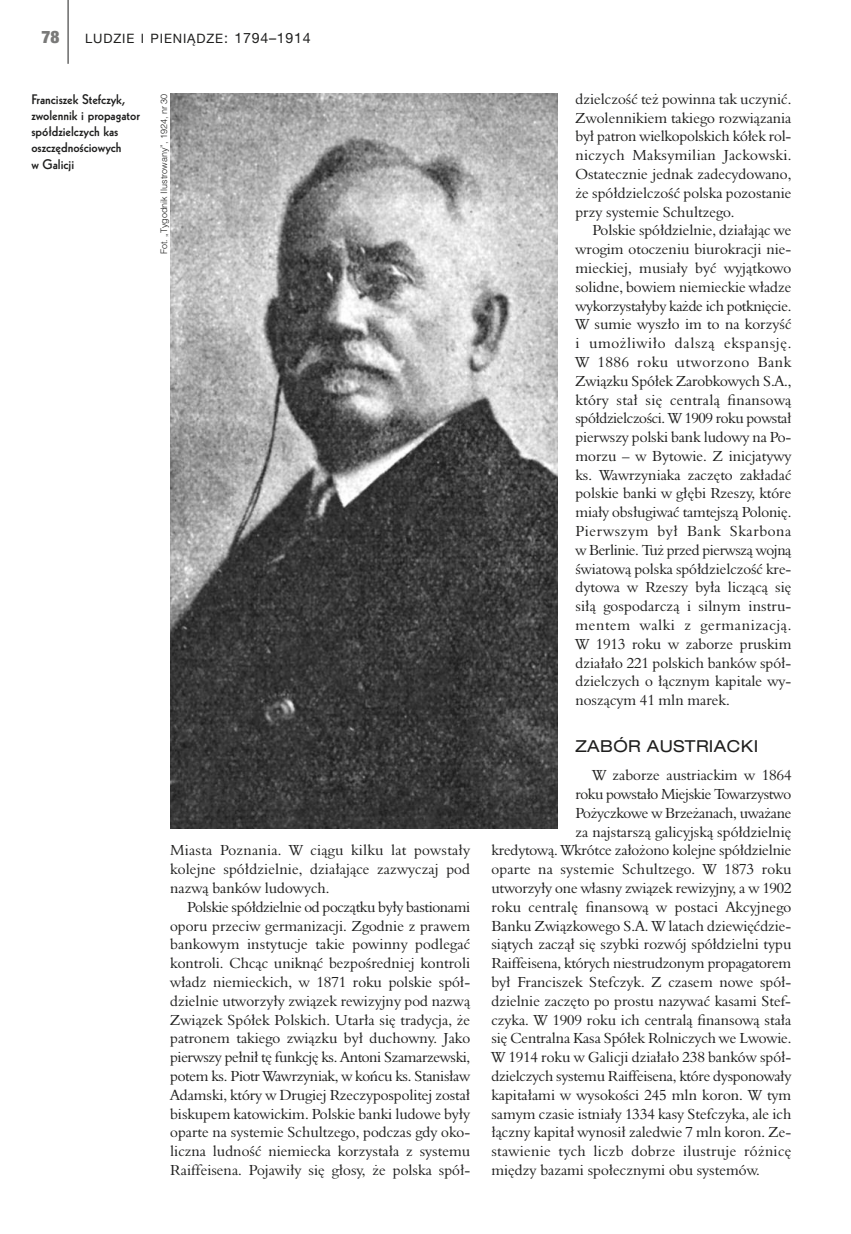
<style>
.page{position:relative;width:851px;height:1234px;background:#fff}
.page>*{position:absolute;margin:0;border:0;box-sizing:border-box;transform-origin:0 0}
.t1{font:900 condensed 17.25px "Helvetica Neue LT Com";color:#797978}
.t2{font:expanded 16.5px "Helvetica Neue LT Com";letter-spacing:.025em;color:#1f1f1e}
.t3{font:15px/18.8px "Aldine 401 EU";color:#1f1f1e;text-align:justify}
.t4{font:15px "Aldine 401 EU";letter-spacing:-.02em;color:#1f1f1e}
.t5{font:15px "Aldine 401 EU";letter-spacing:.02em;color:#1f1f1e}
.t6{font:15px "Aldine 401 EU";letter-spacing:-.025em;color:#1f1f1e}
.t7{font:700 13.5px/16.2px "Geometric 231 EU";color:#1f1f1e}
.t8{font:12.9px "Helvetica Neue LT Com";letter-spacing:.065em;color:#1f1f1e}
.t9{font:300 9px "Helvetica";color:#1f1f1e}
.s1{font-size:14.25px}
</style>
<div class="page">
<hr style="left:68px;top:0;width:1px;height:64px;background:#1f1f1e">
<img style="left:170px;top:94px;width:387px;height:733px">
<p class="t1" style="left:42px;top:27px;width:19px">78</p>
<p class="t8" style="left:85px;top:30px;width:227px">LUDZIE I PIENIĄDZE<span class="s1">: 1794–1914</span></p>
<p class="t7" style="left:31px;top:91px;width:110px">Franciszek Stefczyk, zwolennik i propagator spółdzielczych kas oszczędnościowych<br>w Galicji</p>
<p class="t9" style="left:156px;top:254px;width:162px;rotate:-90deg">Fot. „Tygodnik Ilustrowany”, 1924, nr 30</p>
<p class="t3" style="left:170px;top:840px;width:301px">Miasta Poznania. W ciągu kilku lat powstały kolejne spółdzielnie, działające zazwyczaj pod nazwą banków ludowych.</p>
<p class="t3" style="left:170px;top:897px;width:301px;text-indent:17px">Polskie spółdzielnie od początku były bastionami oporu przeciw germanizacji. Zgodnie z prawem bankowym instytucje takie powinny podlegać kontroli. Chcąc uniknąć bezpośredniej kontroli władz niemieckich, w 1871 roku polskie spół&shy;dzielnie utworzyły związek rewizyjny pod nazwą Związek Spółek Polskich. Utarła się tradycja, że patronem takiego związku był duchowny. Jako pierwszy pełnił tę funkcję ks. Antoni Szamarzewski, potem ks. Piotr Wawrzyniak, w końcu ks. Stanisław Adamski, który w Drugiej Rzeczypospolitej został biskupem katowickim. Polskie banki ludowe były oparte na systemie Schultzego, podczas gdy oko&shy;liczna ludność niemiecka korzystała z systemu Raiffeisena. Pojawiły się głosy, że polska spół-</p>
<p class="t3" style="left:575px;top:89px;width:217px">dzielczość też powinna tak uczynić.<br>Zwolennikiem takiego rozwiązania był patron wielkopolskich kółek rol&shy;niczych Maksymilian Jackowski.<br>Ostatecznie jednak zadecydowano, że spółdzielczość polska pozostanie przy systemie Schultzego.</p>
<p class="t3" style="left:575px;top:221px;width:217px;text-indent:17px">Polskie spółdzielnie, działając we wrogim otoczeniu biurokracji nie&shy;mieckiej, musiały być wyjątkowo solidne, bowiem niemieckie władze wykorzystałyby każde ich potknięcie.<br>W sumie wyszło im to na korzyść i umożliwiło dalszą ekspansję.<br>W 1886 roku utworzono Bank Związku Spółek Zarobkowych S.A., który stał się centralą finansową spółdzielczości. W 1909 roku powstał pierwszy polski bank ludowy na Po&shy;morzu – w Bytowie. Z inicjatywy ks. Wawrzyniaka zaczęto zakładać polskie banki w głębi Rzeszy, które miały obsługiwać tamtejszą Polonię.<br>Pierwszym był Bank Skarbona w Berlinie. Tuż przed pierwszą wojną światową polska spółdzielczość kre&shy;dytowa w Rzeszy była liczącą się siłą gospodarczą i silnym instru&shy;mentem walki z germanizacją.<br>W 1913 roku w zaborze pruskim działało 221 polskich banków spół&shy;dzielczych o łącznym kapitale wy&shy;noszącym 41 mln marek.</p>
<p class="t2" style="left:575px;top:735px;width:184px">ZABÓR AUSTRIACKI</p>
<p class="t3" style="left:592px;top:765px;width:200px">W zaborze austriackim w 1864</p>
<p class="t6" style="left:575px;top:784px;width:217px">roku powstało Miejskie Towarzystwo</p>
<p class="t4" style="left:575px;top:803px;width:217px">Pożyczkowe w Brzeżanach, uważane</p>
<p class="t3" style="left:575px;top:822px;width:217px">za najstarszą galicyjską spółdzielnię</p>
<p class="t3" style="left:491px;top:840px;width:301px">kredytową. Wkrótce założono kolejne spółdzielnie</p>
<p class="t3" style="left:491px;top:859px;width:301px">oparte na systemie Schultzego. W 1873 roku</p>
<p class="t3" style="left:491px;top:878px;width:301px">utworzyły one własny związek rewizyjny, a w 1902</p>
<p class="t3" style="left:491px;top:897px;width:301px">roku centralę finansową w postaci Akcyjnego</p>
<p class="t3" style="left:491px;top:916px;width:301px">Banku Związkowego S.A. W latach dziewięćdzie-</p>
<p class="t3" style="left:491px;top:934px;width:301px">siątych zaczął się szybki rozwój spółdzielni typu</p>
<p class="t3" style="left:491px;top:953px;width:301px">Raiffeisena, których niestrudzonym propagatorem</p>
<p class="t3" style="left:491px;top:972px;width:301px">był Franciszek Stefczyk. Z czasem nowe spół-</p>
<p class="t3" style="left:491px;top:991px;width:301px">dzielnie zaczęto po prostu nazywać kasami Stef-</p>
<p class="t3" style="left:491px;top:1009px;width:301px">czyka. W 1909 roku ich centralą finansową stała</p>
<p class="t3" style="left:491px;top:1028px;width:301px">się Centralna Kasa Spółek Rolniczych we Lwowie.</p>
<p class="t3" style="left:491px;top:1047px;width:301px">W 1914 roku w Galicji działało 238 banków spół-</p>
<p class="t4" style="left:491px;top:1066px;width:301px">dzielczych systemu Raiffeisena, które dysponowały</p>
<p class="t3" style="left:491px;top:1085px;width:301px">kapitałami w wysokości 245 mln koron. W tym</p>
<p class="t3" style="left:491px;top:1103px;width:301px">samym czasie istniały 1334 kasy Stefczyka, ale ich</p>
<p class="t3" style="left:491px;top:1122px;width:301px">łączny kapitał wynosił zaledwie 7 mln koron. Ze-</p>
<p class="t5" style="left:491px;top:1141px;width:301px">stawienie tych liczb dobrze ilustruje różnicę</p>
<p class="t3" style="left:491px;top:1160px;width:270px">między bazami społecznymi obu systemów.</p>
</div>
